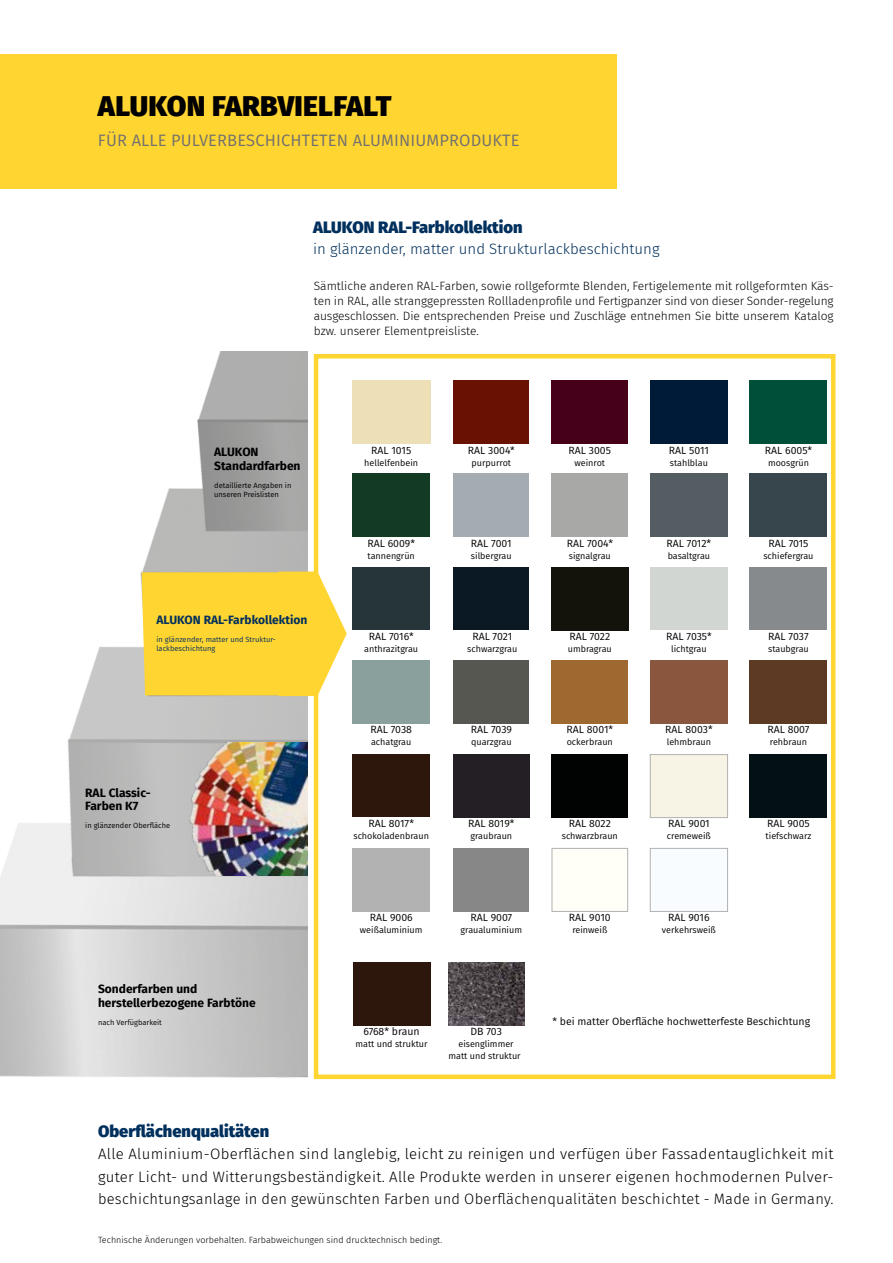
<style>
.page{position:relative;width:893px;height:1263px;background:#fff}
.page>*{position:absolute;margin:0;border:0;box-sizing:border-box;transform-origin:0 0}
.t1{font:800 28.5px "Fira Sans";letter-spacing:.01em;color:#000}
.t2{font:800 16.5px "Fira Sans";color:#00305d}
.t3{font:16.5px "Fira Sans";letter-spacing:.01em;color:#706f6f}
.t4{font:300 15px/22.5px "Fira Sans";letter-spacing:.02em;color:#000;text-align:justify}
.t5{font:300 15px "Fira Sans";color:#00305d}
.t6{font:300 12px/15px "Fira Sans";color:#000;text-align:justify}
.t7{font:700 12px/13.5px "Fira Sans";color:#000}
.t8{font:700 12px "Fira Sans";color:#00305d}
.t9{font:10.5px "Fira Sans";color:#000}
.t10{font:9px/12px "Fira Sans";color:#000;text-align:center}
.t11{font:300 9px "Fira Sans";color:#000}
.t12{font:7.5px/9px "Fira Sans";color:#000}
.t13{font:7.5px/9px "Fira Sans";color:#00305d}
</style>
<div class="page">
<div style="left:0;top:54px;width:617px;height:135px;background:#ffd531"></div>
<img style="left:0;top:352px;width:308px;height:726px">
<div style="left:314px;top:354px;width:521px;height:725px;border:4px solid #ffd531"></div>
<img style="left:165px;top:742px;width:143px;height:133px">
<svg style="left:142px;top:571px;width:205px;height:125px;background:#fdd742"></svg>
<div style="left:453px;top:567px;width:76px;height:63px;background:#0b1925"></div>
<div style="left:352px;top:380px;width:79px;height:64px;background:#ede0b7"></div>
<div style="left:650px;top:661px;width:78px;height:63px;background:#8b563e"></div>
<div style="left:650px;top:380px;width:78px;height:64px;background:#001b37"></div>
<div style="left:750px;top:380px;width:77px;height:64px;background:#004f38"></div>
<div style="left:352px;top:473px;width:78px;height:64px;background:#133a22"></div>
<div style="left:353px;top:962px;width:77px;height:64px;background:#2d170d"></div>
<div style="left:453px;top:473px;width:76px;height:64px;background:#a4acb1"></div>
<div style="left:552px;top:473px;width:76px;height:64px;background:#a8a8a7"></div>
<div style="left:750px;top:473px;width:77px;height:64px;background:#37464c"></div>
<div style="left:352px;top:567px;width:78px;height:63px;background:#253539"></div>
<div style="left:650px;top:567px;width:78px;height:63px;background:#d2d6d3"></div>
<div style="left:750px;top:567px;width:77px;height:63px;background:#868a8c"></div>
<div style="left:552px;top:661px;width:76px;height:63px;background:#9d6930"></div>
<div style="left:352px;top:754px;width:78px;height:63px;background:#2d170d"></div>
<div style="left:650px;top:754px;width:78px;height:64px;background:#f7f4e6;border:1px solid #b3b2b2"></div>
<div style="left:352px;top:848px;width:78px;height:63px;background:#b3b2b2"></div>
<div style="left:453px;top:848px;width:76px;height:63px;background:#878787"></div>
<div style="left:552px;top:848px;width:76px;height:64px;background:#fffef7;border:1px solid #b3b2b2"></div>
<div style="left:650px;top:848px;width:78px;height:64px;background:#f9fcff;border:1px solid #b3b2b2"></div>
<div style="left:453px;top:380px;width:76px;height:64px;background:#691103"></div>
<div style="left:650px;top:473px;width:78px;height:64px;background:#535d62"></div>
<div style="left:552px;top:380px;width:76px;height:64px;background:#470019"></div>
<div style="left:352px;top:661px;width:78px;height:63px;background:#8aa09d"></div>
<div style="left:453px;top:661px;width:76px;height:63px;background:#565751"></div>
<div style="left:551px;top:567px;width:77px;height:64px;background:#13120b"></div>
<div style="left:750px;top:661px;width:77px;height:63px;background:#5d3a24"></div>
<div style="left:453px;top:754px;width:77px;height:63px;background:#241f25"></div>
<div style="left:551px;top:754px;width:77px;height:63px;background:#010202"></div>
<img style="left:449px;top:963px;width:76px;height:63px">
<div style="left:750px;top:754px;width:77px;height:63px;background:#031014"></div>
<h1 class="t1" style="left:98px;top:81px;width:295px">ALUKON FARBVIELFALT</h1>
<h2 class="t3" style="left:98px;top:128px;width:423px">FÜR ALLE PULVERBESCHICHTETEN ALUMINIUMPRODUKTE</h2>
<h2 class="t2" style="left:313px;top:212px;width:211px">ALUKON RAL-Farbkollektion</h2>
<h3 class="t5" style="left:313px;top:238px;width:348px">in glänzender, matter und Strukturlackbeschichtung</h3>
<p class="t6" style="left:314px;top:278px;width:521px">Sämtliche anderen RAL-Farben, sowie rollgeformte Blenden, Fertigelemente mit rollgeformten Käs&shy;ten in RAL, alle stranggepressten Rollladenprofile und Fertigpanzer sind von dieser Sonder-regelung ausgeschlossen. Die entsprechenden Preise und Zuschläge entnehmen Sie bitte unserem Katalog bzw. unserer Elementpreisliste.</p>
<h3 class="t7" style="left:214px;top:445px;width:88px">ALUKON<br>Standardfarben</h3>
<p class="t12" style="left:214px;top:480px;width:79px">detaillierte Angaben in unseren Preislisten</p>
<p class="t9" style="left:371px;top:442px;width:42px">RAL 1015</p>
<p class="t10" style="left:364px;top:456px;width:55px">hellelfenbein</p>
<p class="t9" style="left:367px;top:535px;width:49px">RAL 6009*</p>
<p class="t10" style="left:368px;top:549px;width:49px">tannengrün</p>
<p class="t9" style="left:468px;top:442px;width:48px">RAL 3004*</p>
<p class="t10" style="left:472px;top:456px;width:41px">purpurrot</p>
<p class="t9" style="left:471px;top:535px;width:42px">RAL 7001</p>
<p class="t10" style="left:471px;top:549px;width:42px">silbergrau</p>
<p class="t9" style="left:569px;top:442px;width:44px">RAL 3005</p>
<p class="t10" style="left:574px;top:456px;width:32px">weinrot</p>
<p class="t9" style="left:567px;top:535px;width:48px">RAL 7004*</p>
<p class="t10" style="left:569px;top:549px;width:43px">signalgrau</p>
<p class="t9" style="left:669px;top:442px;width:41px">RAL 5011</p>
<p class="t10" style="left:670px;top:456px;width:40px">stahlblau</p>
<p class="t9" style="left:667px;top:535px;width:46px">RAL 7012*</p>
<p class="t10" style="left:668px;top:549px;width:44px">basaltgrau</p>
<p class="t9" style="left:765px;top:442px;width:49px">RAL 6005*</p>
<p class="t10" style="left:768px;top:456px;width:42px">moosgrün</p>
<p class="t9" style="left:768px;top:535px;width:42px">RAL 7015</p>
<p class="t10" style="left:763px;top:549px;width:52px">schiefergrau</p>
<h3 class="t8" style="left:156px;top:609px;width:152px">ALUKON RAL-Farbkollektion</h3>
<p class="t13" style="left:156px;top:634px;width:121px">in glänzender, matter und Struktur&shy;lackbeschichtung</p>
<h3 class="t7" style="left:85px;top:785px;width:67px">RAL Classic-<br>Farben K7</h3>
<p class="t12" style="left:85px;top:821px;width:87px">in glänzender Oberfläche</p>
<h3 class="t7" style="left:98px;top:982px;width:159px">Sonderfarben und herstellerbezogene Farbtöne</h3>
<p class="t12" style="left:98px;top:1018px;width:65px">nach Verfügbarkeit</p>
<p class="t9" style="left:369px;top:629px;width:46px">RAL 7016*</p>
<p class="t10" style="left:364px;top:643px;width:55px">anthrazitgrau</p>
<p class="t9" style="left:472px;top:629px;width:41px">RAL 7021</p>
<p class="t10" style="left:467px;top:643px;width:51px">schwarzgrau</p>
<p class="t9" style="left:569px;top:629px;width:42px">RAL 7022</p>
<p class="t10" style="left:568px;top:643px;width:46px">umbragrau</p>
<p class="t9" style="left:666px;top:629px;width:47px">RAL 7035*</p>
<p class="t10" style="left:671px;top:643px;width:37px">lichtgrau</p>
<p class="t9" style="left:768px;top:629px;width:42px">RAL 7037</p>
<p class="t10" style="left:768px;top:643px;width:42px">staubgrau</p>
<p class="t9" style="left:370px;top:722px;width:43px">RAL 7038</p>
<p class="t10" style="left:371px;top:736px;width:42px">achatgrau</p>
<p class="t9" style="left:471px;top:722px;width:43px">RAL 7039</p>
<p class="t10" style="left:471px;top:736px;width:42px">quarzgrau</p>
<p class="t9" style="left:567px;top:722px;width:48px">RAL 8001*</p>
<p class="t10" style="left:567px;top:736px;width:48px">ockerbraun</p>
<p class="t9" style="left:665px;top:722px;width:49px">RAL 8003*</p>
<p class="t10" style="left:667px;top:736px;width:46px">lehmbraun</p>
<p class="t9" style="left:767px;top:722px;width:44px">RAL 8007</p>
<p class="t10" style="left:770px;top:736px;width:39px">rehbraun</p>
<p class="t9" style="left:368px;top:815px;width:47px">RAL 8017*</p>
<p class="t10" style="left:353px;top:829px;width:77px">schokoladenbraun</p>
<p class="t9" style="left:468px;top:815px;width:48px">RAL 8019*</p>
<p class="t10" style="left:470px;top:829px;width:43px">graubraun</p>
<p class="t9" style="left:569px;top:815px;width:44px">RAL 8022</p>
<p class="t10" style="left:562px;top:829px;width:58px">schwarzbraun</p>
<p class="t9" style="left:668px;top:815px;width:43px">RAL 9001</p>
<p class="t10" style="left:667px;top:829px;width:46px">cremeweiß</p>
<p class="t9" style="left:767px;top:815px;width:44px">RAL 9005</p>
<p class="t10" style="left:766px;top:829px;width:47px">tiefschwarz</p>
<p class="t9" style="left:370px;top:909px;width:45px">RAL 9006</p>
<p class="t10" style="left:360px;top:923px;width:64px">weißaluminium</p>
<p class="t9" style="left:470px;top:909px;width:43px">RAL 9007</p>
<p class="t10" style="left:461px;top:923px;width:63px">graualuminium</p>
<p class="t9" style="left:569px;top:909px;width:43px">RAL 9010</p>
<p class="t10" style="left:572px;top:923px;width:36px">reinweiß</p>
<p class="t9" style="left:668px;top:909px;width:43px">RAL 9016</p>
<p class="t10" style="left:662px;top:923px;width:55px">verkehrsweiß</p>
<p class="t9" style="left:363px;top:1024px;width:58px">6768* braun</p>
<p class="t10" style="left:355px;top:1038px;width:74px">matt und struktur</p>
<p class="t9" style="left:470px;top:1024px;width:33px">DB 703</p>
<p class="t10" style="left:448px;top:1038px;width:74px">eisenglimmer matt und struktur</p>
<p class="t9" style="left:552px;top:1013px;width:259px">* bei matter Oberfläche hochwetterfeste Beschichtung</p>
<h2 class="t2" style="left:98px;top:1116px;width:173px">Oberflächenqualitäten</h2>
<p class="t4" style="left:98px;top:1142px;width:737px">Alle Aluminium-Oberflächen sind langlebig, leicht zu reinigen und verfügen über Fassadentauglichkeit mit guter Licht- und Witterungsbeständigkeit. Alle Produkte werden in unserer eigenen hochmodernen Pulver&shy;beschichtungsanlage in den gewünschten Farben und Oberflächenqualitäten beschichtet - Made in Germany.</p>
<p class="t11" style="left:98px;top:1233px;width:346px">Technische Änderungen vorbehalten. Farbabweichungen sind drucktechnisch bedingt.</p>
</div>
